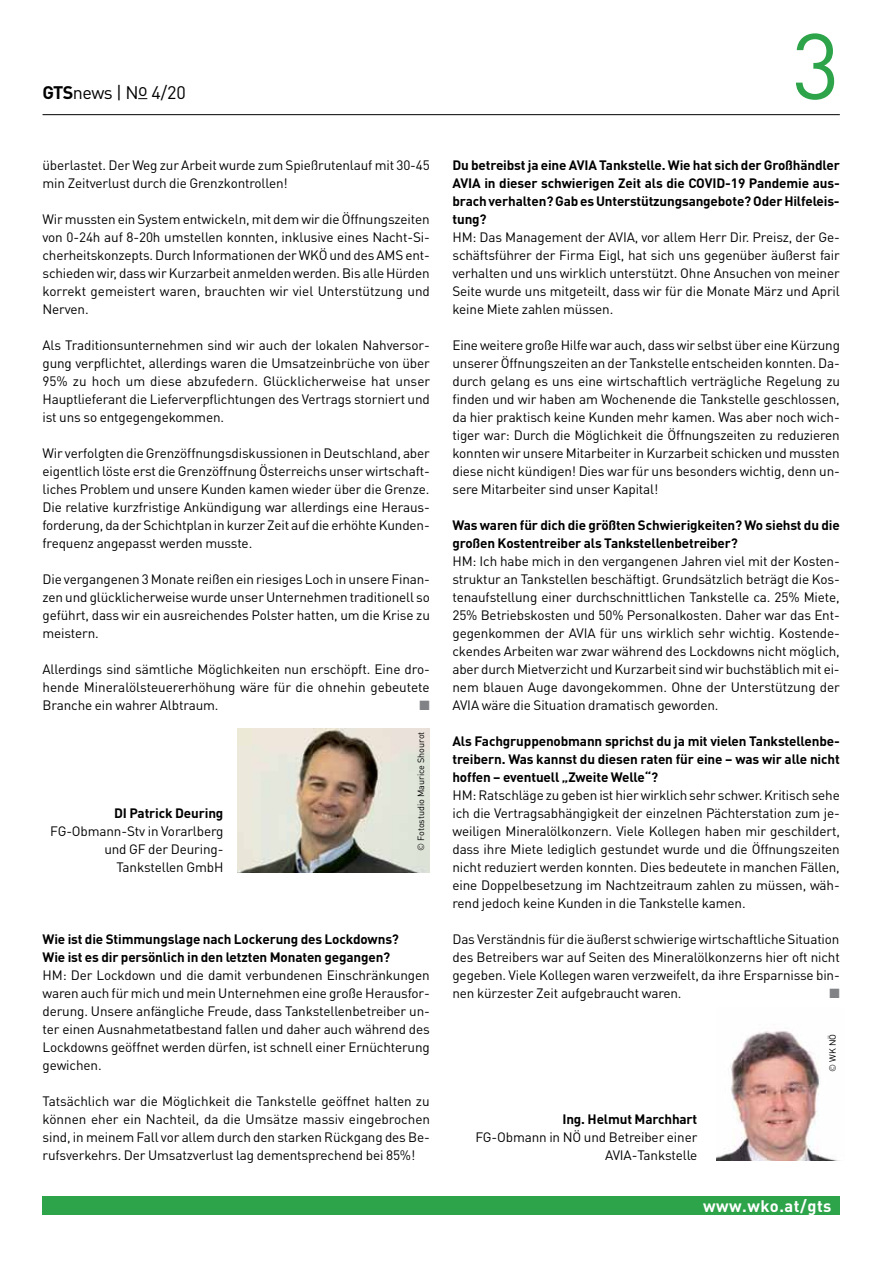
<style>
.page{position:relative;width:893px;height:1263px;background:#fff}
.page>*{position:absolute;margin:0;border:0;box-sizing:border-box;transform-origin:0 0}
.t1{font:91.5px "DIN Pro";color:#2da44a}
.t2{font:18px "DIN Pro";letter-spacing:-.03em;color:#000}
.t3{font:700 16.5px "DIN Pro";letter-spacing:.03em;color:#fff}
.t4{font:13.5px/18px "DIN Pro";letter-spacing:-.01em;color:#000;text-align:justify}
.t5{font:700 13.5px/18px "DIN Pro";letter-spacing:-.01em;color:#000}
.t6{font:13.5px "Zapf Dingbats ITC";color:#808285}
.t7{font:9px "DIN Pro";color:#000}
.s1{font-weight:700}
.s2{font-weight:300}
</style>
<div class="page">
<div style="left:43px;top:1196px;width:797px;height:18px;background:#2da44a"></div>
<img style="left:237px;top:728px;width:193px;height:144px">
<hr style="left:43px;top:114px;width:797px;height:1px;background:#000">
<img style="left:717px;top:1031px;width:119px;height:129px">
<h2 class="t2" style="left:43px;top:80px;width:145px"><span class="s1">GTS</span>news | No 4/20</h2>
<h1 class="t1" style="left:792px;top:4px;width:49px">3</h1>
<p class="t4" style="left:43px;top:156px;width:389px">überlastet. Der Weg zur Arbeit wurde zum Spießrutenlauf mit 30-45 min Zeitverlust durch die Grenzkontrollen!</p>
<p class="t4" style="left:43px;top:210px;width:389px">Wir mussten ein System entwickeln, mit dem wir die Öffnungszeiten von 0-24h auf 8-20h umstellen konnten, inklusive eines Nacht-Si&shy;cherheitskonzepts. Durch Informationen der WKÖ und des AMS ent&shy;schieden wir, dass wir Kurzarbeit anmelden werden. Bis alle Hürden korrekt gemeistert waren, brauchten wir viel Unterstützung und Nerven.</p>
<p class="t4" style="left:43px;top:336px;width:389px">Als Traditionsunternehmen sind wir auch der lokalen Nahversor&shy;gung verpflichtet, allerdings waren die Umsatzeinbrüche von über 95% zu hoch um diese abzufedern. Glücklicherweise hat unser Hauptlieferant die Lieferverpflichtungen des Vertrags storniert und ist uns so entgegengekommen.</p>
<p class="t4" style="left:43px;top:444px;width:389px">Wir verfolgten die Grenzöffnungsdiskussionen in Deutschland, aber eigentlich löste erst die Grenzöffnung Österreichs unser wirtschaft&shy;liches Problem und unsere Kunden kamen wieder über die Grenze.<br>Die relative kurzfristige Ankündigung war allerdings eine Heraus&shy;forderung, da der Schichtplan in kurzer Zeit auf die erhöhte Kunden&shy;frequenz angepasst werden musste.</p>
<p class="t4" style="left:43px;top:570px;width:389px">Die vergangenen 3 Monate reißen ein riesiges Loch in unsere Finan&shy;zen und glücklicherweise wurde unser Unternehmen traditionell so geführt, dass wir ein ausreichendes Polster hatten, um die Krise zu meistern.</p>
<p class="t4" style="left:43px;top:660px;width:389px">Allerdings sind sämtliche Möglichkeiten nun erschöpft. Eine dro&shy;hende Mineralölsteuererhöhung wäre für die ohnehin gebeutete Branche ein wahrer Albtraum.</p>
<p class="t6" style="left:420px;top:699px;width:12px">■</p>
<p class="t5" style="left:114px;top:804px;width:111px">DI Patrick Deuring</p>
<p class="t4" style="left:50px;top:822px;width:175px;text-align:right">FG-Obmann-Stv in Vorarlberg und GF der Deuring-<br>Tankstellen GmbH</p>
<p class="t7" style="left:415px;top:851px;width:121px;rotate:-90deg"><span class="s2">©</span> Fotostudio Maurice Shourot</p>
<p class="t5" style="left:43px;top:930px;width:358px">Wie ist die Stimmungslage nach Lockerung des Lockdowns?<br>Wie ist es dir persönlich in den letzten Monaten gegangen?</p>
<p class="t4" style="left:43px;top:966px;width:389px">HM: Der Lockdown und die damit verbundenen Einschränkungen waren auch für mich und mein Unternehmen eine große Herausfor&shy;derung. Unsere anfängliche Freude, dass Tankstellenbetreiber un&shy;ter einen Ausnahmetatbestand fallen und daher auch während des Lockdowns geöffnet werden dürfen, ist schnell einer Ernüchterung gewichen.</p>
<p class="t4" style="left:43px;top:1092px;width:389px">Tatsächlich war die Möglichkeit die Tankstelle geöffnet halten zu können eher ein Nachteil, da die Umsätze massiv eingebrochen sind, in meinem Fall vor allem durch den starken Rückgang des Be&shy;rufsverkehrs. Der Umsatzverlust lag dementsprechend bei 85%!</p>
<p class="t5" style="left:452px;top:156px;width:389px;text-align:justify">Du betreibst ja eine AVIA Tankstelle. Wie hat sich der Großhändler AVIA in dieser schwierigen Zeit als die COVID-19 Pandemie aus&shy;brach verhalten? Gab es Unterstützungsangebote? Oder Hilfeleis&shy;tung?</p>
<p class="t4" style="left:452px;top:228px;width:389px">HM: Das Management der AVIA, vor allem Herr Dir. Preisz, der Ge&shy;schäftsführer der Firma Eigl, hat sich uns gegenüber äußerst fair verhalten und uns wirklich unterstützt. Ohne Ansuchen von meiner Seite wurde uns mitgeteilt, dass wir für die Monate März und April keine Miete zahlen müssen.</p>
<p class="t4" style="left:452px;top:336px;width:389px">Eine weitere große Hilfe war auch, dass wir selbst über eine Kürzung unserer Öffnungszeiten an der Tankstelle entscheiden konnten. Da&shy;durch gelang es uns eine wirtschaftlich verträgliche Regelung zu finden und wir haben am Wochenende die Tankstelle geschlossen, da hier praktisch keine Kunden mehr kamen. Was aber noch wich&shy;tiger war: Durch die Möglichkeit die Öffnungszeiten zu reduzieren konnten wir unsere Mitarbeiter in Kurzarbeit schicken und mussten diese nicht kündigen! Dies war für uns besonders wichtig, denn un&shy;sere Mitarbeiter sind unser Kapital!</p>
<p class="t5" style="left:452px;top:516px;width:389px">Was waren für dich die größten Schwierigkeiten? Wo siehst du die großen Kostentreiber als Tankstellenbetreiber?</p>
<p class="t4" style="left:452px;top:552px;width:389px">HM: Ich habe mich in den vergangenen Jahren viel mit der Kosten&shy;struktur an Tankstellen beschäftigt. Grundsätzlich beträgt die Kos&shy;tenaufstellung einer durchschnittlichen Tankstelle ca. 25% Miete, 25% Betriebskosten und 50% Personalkosten. Daher war das Ent&shy;gegenkommen der AVIA für uns wirklich sehr wichtig. Kostende&shy;ckendes Arbeiten war zwar während des Lockdowns nicht möglich, aber durch Mietverzicht und Kurzarbeit sind wir buchstäblich mit ei&shy;nem blauen Auge davongekommen. Ohne der Unterstützung der AVIA wäre die Situation dramatisch geworden.</p>
<p class="t5" style="left:452px;top:732px;width:389px;text-align:justify">Als Fachgruppenobmann sprichst du ja mit vielen Tankstellenbe&shy;treibern. Was kannst du diesen raten für eine – was wir alle nicht hoffen – eventuell „Zweite Welle“?</p>
<p class="t4" style="left:452px;top:786px;width:389px">HM: Ratschläge zu geben ist hier wirklich sehr schwer. Kritisch sehe ich die Vertragsabhängigkeit der einzelnen Pächterstation zum je&shy;weiligen Mineralölkonzern. Viele Kollegen haben mir geschildert, dass ihre Miete lediglich gestundet wurde und die Öffnungszeiten nicht reduziert werden konnten. Dies bedeutete in manchen Fällen, eine Doppelbesetzung im Nachtzeitraum zahlen zu müssen, wäh&shy;rend jedoch keine Kunden in die Tankstelle kamen.</p>
<p class="t4" style="left:452px;top:930px;width:389px">Das Verständnis für die äußerst schwierige wirtschaftliche Situation des Betreibers war auf Seiten des Mineralölkonzerns hier oft nicht gegeben. Viele Kollegen waren verzweifelt, da ihre Ersparnisse bin&shy;nen kürzester Zeit aufgebraucht waren.</p>
<p class="t6" style="left:829px;top:987px;width:12px">■</p>
<p class="t5" style="left:562px;top:1110px;width:136px">Ing. Helmut Marchhart</p>
<p class="t4" style="left:475px;top:1128px;width:223px;text-align:right">FG-Obmann in NÖ und Betreiber einer<br>AVIA-Tankstelle</p>
<p class="t7" style="left:826px;top:1072px;width:39px;rotate:-90deg"><span class="s2">©</span> WK NÖ</p>
<p class="t3" style="left:703px;top:1194px;width:130px">www.wko.at/gts</p>
</div>
